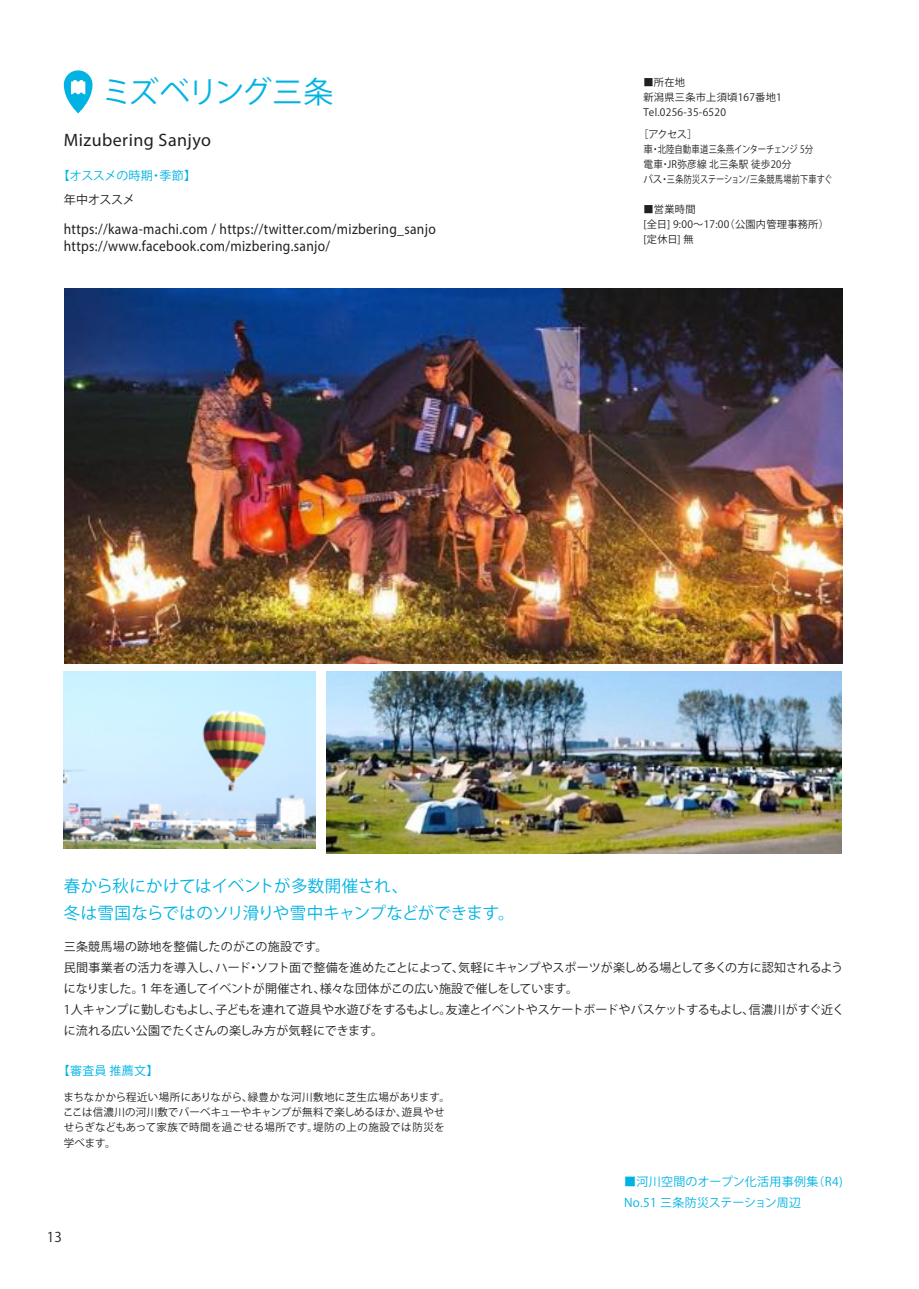
<style>
.page{position:relative;width:919px;height:1289px;background:#fff}
.page>*{position:absolute;margin:0;border:0;box-sizing:border-box;transform-origin:0 0}
.t1{font:30px "Noto Sans JP Bold 83 pv RKSJ H";letter-spacing:-.065em;color:#00b3e3}
.t2{font:700 18px "Roboto";letter-spacing:.025em;color:#231f20}
.t3{font:16.5px/27px "Noto Sans JP Bold 83 pv RKSJ H";letter-spacing:-.015em;color:#00b3e3}
.t4{font:15px/16.5px "Roboto";letter-spacing:.025em;color:#231f20;scale:.9 1}
.t5{font:13.5px "Koz Go Pr 6 N";color:#231f20}
.t6{font:12px/21px "Noto Sans JP Regular 83 pv RKSJ H";letter-spacing:-.015em;color:#231f20}
.t7{font:12px/21px "Noto Sans JP Bold 83 pv RKSJ H";letter-spacing:.025em;color:#00b3e3}
.t8{font:12px "Noto Sans JP Medium 83 pv RKSJ H";letter-spacing:-.015em;color:#00b3e3}
.t9{font:12px "Noto Sans JP Medium 83 pv RKSJ H";letter-spacing:.025em;color:#00b3e3}
.t10{font:12px "Noto Sans JP Medium 83 pv RKSJ H";letter-spacing:-.035em;color:#231f20}
.t11{font:10.5px/15px "Noto Sans JP Regular 83 pv RKSJ H";letter-spacing:.025em;color:#231f20}
.t12{font:10.2px/15px "Noto Sans JP Regular 83 pv RKSJ H";letter-spacing:.025em;color:#231f20}
</style>
<div class="page">
<svg style="left:64px;top:70px;width:28px;height:43px"></svg>
<img style="left:64px;top:288px;width:778px;height:376px">
<img style="left:64px;top:671px;width:252px;height:177px">
<img style="left:326px;top:671px;width:515px;height:182px">
<h1 class="t1" style="left:102px;top:75px;width:233px">ミズベリング三条</h1>
<h2 class="t2" style="left:64px;top:129px;width:149px">Mizubering Sanjyo</h2>
<p class="t8" style="left:58px;top:169px;width:140px">【オススメの時期・季節】</p>
<p class="t10" style="left:64px;top:193px;width:72px">年中オススメ</p>
<p class="t4" style="left:64px;top:221px;width:415px">https://kawa-machi.com / https://twitter.com/mizbering_sanjo https://www.facebook.com/mizbering.sanjo/</p>
<p class="t12" style="left:643px;top:74px;width:140px">■所在地<br>新潟県三条市上須頃167番地1<br>Tel.0256-35-6520</p>
<p class="t12" style="left:643px;top:127px;width:190px;text-indent:-5px">［アクセス］<br>車・北陸自動車道三条燕インターチェンジ 5分<br>電車・JR弥彦線 北三条駅 徒歩20分<br>バス・三条防災ステーション/三条競馬場前下車すぐ</p>
<p class="t12" style="left:643px;top:202px;width:187px">■営業時間<br>[全日] 9:00～17:00（公園内管理事務所）[定休日] 無</p>
<h3 class="t3" style="left:64px;top:872px;width:452px">春から秋にかけてはイベントが多数開催され、<br>冬は雪国ならではのソリ滑りや雪中キャンプなどができます。</h3>
<p class="t6" style="left:64px;top:936px;width:782px">三条競馬場の跡地を整備したのがこの施設です。<br>民間事業者の活力を導入し、ハード・ソフト面で整備を進めたことによって、気軽にキャンプやスポーツが楽しめる場として多くの方に認知されるようになりました。１年を通してイベントが開催され、様々な団体がこの広い施設で催しをしています。<br>1人キャンプに勤しむもよし、子どもを連れて遊具や水遊びをするもよし。友達とイベントやスケートボードやバスケットするもよし、信濃川がすぐ近くに流れる広い公園でたくさんの楽しみ方が気軽にできます。</p>
<p class="t9" style="left:58px;top:1064px;width:102px">【審査員 推薦文】</p>
<p class="t11" style="left:63px;top:1090px;width:388px">まちなかから程近い場所にありながら、緑豊かな河川敷地に芝生広場があります。ここは信濃川の河川敷でバーベキューやキャンプが無料で楽しめるほか、遊具やせせらぎなどもあって家族で時間を過ごせる場所です。堤防の上の施設では防災を学べます。</p>
<p class="t5" style="left:47px;top:1229px;width:17px">13</p>
<p class="t7" style="left:624px;top:1171px;width:220px">■河川空間のオープン化活用事例集（R4)<br>No.51 三条防災ステーション周辺</p>
</div>
